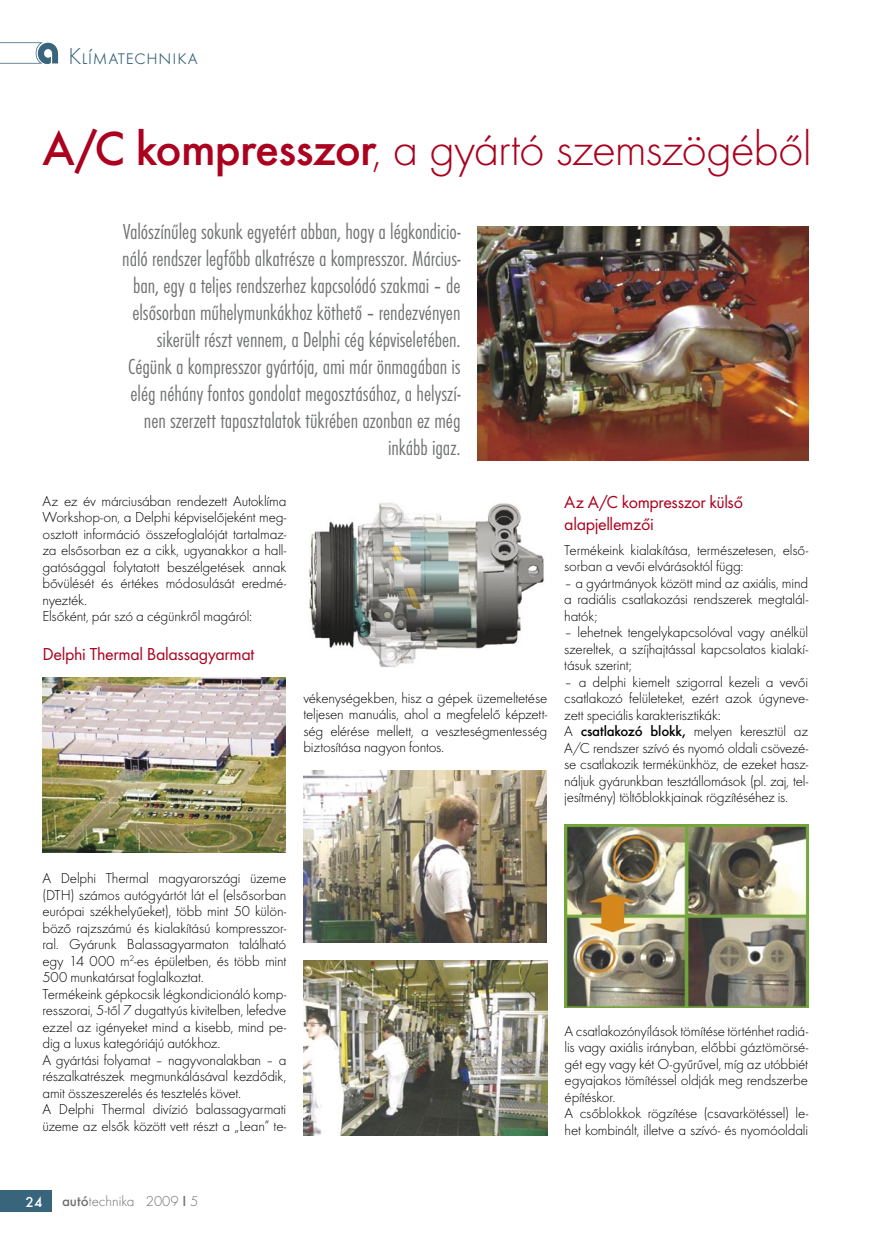
<style>
.page{position:relative;width:872px;height:1246px;background:#fff}
.page>*{position:absolute;margin:0;border:0;box-sizing:border-box;transform-origin:0 0}
.cim{font:300 49.5px "Futura TOT";letter-spacing:-.025em;color:#ab011e}
.fülcim{font:300 24px "Futura TOT";color:#38647c}
.lead{font:22.5px/27px "Futura TOT Lig Con";letter-spacing:-.005em;color:#707172;text-align:right}
.alcim{font:18px/21.6px "Futura TOT Boo";letter-spacing:-.02em;color:#ab011e}
.szöveg{font:300 15px/16.5px "Futura TOT";letter-spacing:-.015em;color:#000;text-align:justify}
.t1{font:300 15px "Futura TOT";color:#707172}
.t2{font:500 15px "Futura TOT";color:#fff}
.s1{font-weight:500}
</style>
<div class="page">
<div style="left:0;top:1191px;width:51px;height:21px;background:#38647c"></div>
<svg style="left:0;top:42px;width:58px;height:22px"></svg>
<img style="left:477px;top:227px;width:331px;height:234px">
<img style="left:43px;top:677px;width:243px;height:175px">
<img style="left:309px;top:502px;width:235px;height:165px">
<img style="left:303px;top:771px;width:244px;height:171px">
<img style="left:303px;top:961px;width:244px;height:174px">
<img style="left:564px;top:825px;width:244px;height:182px">
<p class="fülcim" style="left:68px;top:43px;width:131px">Klímatechnika</p>
<p class="cim" style="left:43px;top:120px;width:771px"><span class="s1">A/C kompresszor</span>, a gyártó szemszögéből</p>
<p class="lead" style="left:122px;top:218px;width:340px">Valószínűleg sokunk egyetért abban, hogy a légkondicio&shy;náló rendszer legfőbb alkatrésze a kompresszor. Március&shy;ban, egy a teljes rendszerhez kapcsolódó szakmai – de elsősorban műhelymunkákhoz köthető – rendezvényen sikerült részt vennem, a Delphi cég képviseletében.<br>Cégünk a kompresszor gyártója, ami már önmagában is elég néhány fontos gondolat megosztásához, a helyszí&shy;nen szerzett tapasztalatok tükrében azonban ez még inkább igaz.</p>
<p class="szöveg" style="left:43px;top:493px;width:245px">Az ez év márciusában rendezett Autoklíma Workshop-on, a Delphi képviselőjeként meg&shy;osztott információ összefoglalóját tartalmaz&shy;za elsősorban ez a cikk, ugyanakkor a hall&shy;gatósággal folytatott beszélgetések annak bővülését és értékes módosulását eredmé&shy;nyezték.</p>
<p class="szöveg" style="left:43px;top:608px;width:211px">Elsőként, pár szó a cégünkről magáról:</p>
<p class="alcim" style="left:43px;top:643px;width:213px">Delphi Thermal Balassagyarmat</p>
<p class="szöveg" style="left:303px;top:690px;width:245px">vékenységekben, hisz a gépek üzemeltetése teljesen manuális, ahol a megfelelő képzett&shy;ség elérése mellett, a veszteségmentesség biztosítása nagyon fontos.</p>
<p class="alcim" style="left:564px;top:491px;width:180px">Az A/C kompresszor külső alapjellemzői</p>
<p class="szöveg" style="left:564px;top:542px;width:245px">Termékeink kialakítása, természetesen, első&shy;sorban a vevői elvárásoktól függ:</p>
<p class="szöveg" style="left:564px;top:575px;width:245px">– a gyártmányok között mind az axiális, mind a radiális csatlakozási rendszerek megtalál&shy;hatók;</p>
<p class="szöveg" style="left:564px;top:624px;width:245px">– lehetnek tengelykapcsolóval vagy anélkül szereltek, a szíjhajtással kapcsolatos kialakí&shy;tásuk szerint;</p>
<p class="szöveg" style="left:564px;top:674px;width:245px">– a delphi kiemelt szigorral kezeli a vevői csatlakozó felületeket, ezért azok úgyneve&shy;zett speciális karakterisztikák:</p>
<p class="szöveg" style="left:564px;top:723px;width:245px">A <span class="s1">csatlakozó blokk,</span> melyen keresztül az A/C rendszer szívó és nyomó oldali csövezé&shy;se csatlakozik termékünkhöz, de ezeket hasz&shy;náljuk gyárunkban tesztállomások (pl. zaj, tel&shy;jesítmény) töltőblokkjainak rögzítéséhez is.</p>
<p class="szöveg" style="left:43px;top:870px;width:245px">A Delphi Thermal magyarországi üzeme (DTH) számos autógyártót lát el (elsősorban európai székhelyűeket), több mint 50 külön&shy;böző rajzszámú és kialakítású kompresszor&shy;ral. Gyárunk Balassagyarmaton található egy 14 000 m<sup>2</sup>-es épületben, és több mint 500 munkatársat foglalkoztat.</p>
<p class="szöveg" style="left:43px;top:985px;width:245px">Termékeink gépkocsik légkondicionáló komp&shy;resszorai, 5-től 7 dugattyús kivitelben, lefedve ezzel az igényeket mind a kisebb, mind pe&shy;dig a luxus kategóriájú autókhoz.</p>
<p class="szöveg" style="left:43px;top:1051px;width:245px">A gyártási folyamat – nagyvonalakban – a részalkatrészek megmunkálásával kezdődik, amit összeszerelés és tesztelés követ.</p>
<p class="szöveg" style="left:43px;top:1101px;width:245px">A Delphi Thermal divízió balassagyarmati üzeme az elsők között vett részt a „Lean” te-</p>
<p class="t2" style="left:26px;top:1193px;width:18px">24</p>
<p class="t1" style="left:62px;top:1193px;width:138px"><span class="s1">autó</span>technika 2009 <span class="s1">I</span> 5</p>
<p class="szöveg" style="left:564px;top:1023px;width:245px">A csatlakozónyílások tömítése történhet radiá&shy;lis vagy axiális irányban, előbbi gáztömörsé&shy;gét egy vagy két O-gyűrűvel, míg az utóbbiét egyajakos tömítéssel oldják meg rendszerbe építéskor.</p>
<p class="szöveg" style="left:564px;top:1105px;width:245px">A csőblokkok rögzítése (csavarkötéssel) le&shy;het kombinált, illetve a szívó- és nyomóoldali</p>
</div>
